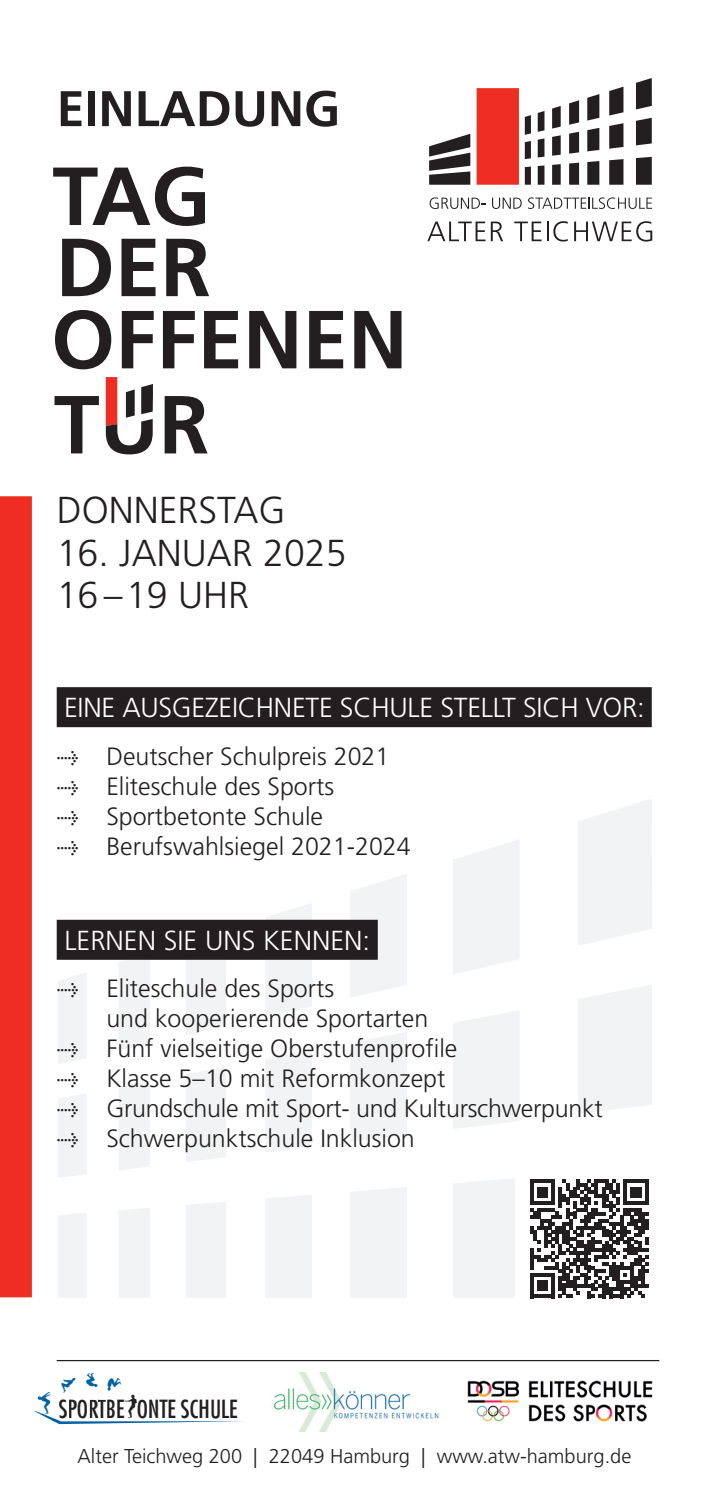
<style>
.page{position:relative;width:709px;height:1503px;background:#fff}
.page>*{position:absolute;margin:0;border:0;box-sizing:border-box;transform-origin:0 0}
.t1{font:700 50px "Frutiger LT Pro";color:#231f20}
.t2{font:300 37.5px/42.5px "Frutiger LT Pro";color:#231f20}
.t3{font:34.5px "Swifty";color:#0062a3}
.t4{font:300 27.5px "Frutiger LT Pro";letter-spacing:-.01em;color:#fff}
.t5{font:300 25px/30px "Frutiger LT Pro";color:#231f20}
.t6{font:condensed 24.25px "Futura";color:#231f20}
.t7{font:300 20px "Frutiger LT Pro";color:#231f20}
.s1{font-family:"Meta Pro";font-weight:400}
</style>
<div class="page">
<div style="left:266px;top:1050px;width:46px;height:102px;background:#f2f3f4"></div>
<div style="left:58px;top:1213px;width:28px;height:84px;background:#f2f3f4"></div>
<div style="left:58px;top:1094px;width:28px;height:83px;background:#f2f3f4"></div>
<div style="left:58px;top:973px;width:28px;height:91px;background:#f2f3f4"></div>
<div style="left:119px;top:1082px;width:31px;height:88px;background:#f2f3f4"></div>
<div style="left:119px;top:1208px;width:31px;height:89px;background:#f2f3f4"></div>
<div style="left:118px;top:959px;width:32px;height:91px;background:#f2f3f4"></div>
<div style="left:186px;top:1202px;width:40px;height:95px;background:#f2f3f4"></div>
<div style="left:186px;top:959px;width:40px;height:76px;background:#f2f3f4"></div>
<div style="left:186px;top:1067px;width:40px;height:95px;background:#f2f3f4"></div>
<svg style="left:265px;top:903px;width:47px;height:114px"></svg>
<div style="left:266px;top:1195px;width:46px;height:102px;background:#f2f3f4"></div>
<div style="left:351px;top:1032px;width:56px;height:109px;background:#f2f3f4"></div>
<svg style="left:350px;top:874px;width:57px;height:123px"></svg>
<div style="left:351px;top:1187px;width:56px;height:110px;background:#f2f3f4"></div>
<svg style="left:453px;top:1011px;width:66px;height:118px"></svg>
<svg style="left:453px;top:840px;width:66px;height:134px"></svg>
<div style="left:453px;top:1179px;width:62px;height:118px;background:#f2f3f4"></div>
<svg style="left:578px;top:799px;width:74px;height:146px"></svg>
<svg style="left:578px;top:985px;width:74px;height:128px"></svg>
<svg style="left:62px;top:238px;width:147px;height:58px"></svg>
<svg style="left:55px;top:310px;width:346px;height:59px"></svg>
<svg style="left:53px;top:167px;width:152px;height:59px"></svg>
<svg style="left:54px;top:396px;width:45px;height:57px"></svg>
<svg style="left:165px;top:396px;width:42px;height:57px"></svg>
<svg style="left:106px;top:377px;width:47px;height:77px"></svg>
<div style="left:0;top:496px;width:32px;height:801px;background:#ee2e22"></div>
<hr style="left:57px;top:1359px;width:602px;height:2px;background:#231f20">
<img style="left:467px;top:1380px;width:186px;height:42px">
<img style="left:273px;top:1372px;width:166px;height:59px">
<div style="left:476px;top:88px;width:43px;height:97px;background:#ee2e22"></div>
<svg style="left:525px;top:167px;width:6px;height:18px"></svg>
<svg style="left:525px;top:141px;width:6px;height:18px"></svg>
<svg style="left:525px;top:115px;width:6px;height:20px"></svg>
<svg style="left:537px;top:138px;width:7px;height:19px"></svg>
<svg style="left:537px;top:165px;width:7px;height:20px"></svg>
<svg style="left:537px;top:111px;width:7px;height:21px"></svg>
<svg style="left:552px;top:164px;width:8px;height:21px"></svg>
<svg style="left:552px;top:106px;width:8px;height:23px"></svg>
<svg style="left:552px;top:135px;width:8px;height:21px"></svg>
<svg style="left:569px;top:132px;width:10px;height:22px"></svg>
<svg style="left:569px;top:100px;width:10px;height:25px"></svg>
<svg style="left:569px;top:163px;width:10px;height:22px"></svg>
<svg style="left:587px;top:128px;width:12px;height:23px"></svg>
<svg style="left:587px;top:94px;width:12px;height:27px"></svg>
<svg style="left:587px;top:161px;width:12px;height:24px"></svg>
<svg style="left:609px;top:123px;width:14px;height:26px"></svg>
<svg style="left:609px;top:87px;width:14px;height:29px"></svg>
<svg style="left:609px;top:159px;width:14px;height:26px"></svg>
<svg style="left:636px;top:78px;width:16px;height:31px"></svg>
<svg style="left:636px;top:118px;width:15px;height:27px"></svg>
<svg style="left:636px;top:157px;width:15px;height:28px"></svg>
<svg style="left:429px;top:134px;width:41px;height:51px"></svg>
<svg style="left:429px;top:197px;width:56px;height:12px"></svg>
<svg style="left:492px;top:198px;width:29px;height:11px"></svg>
<svg style="left:528px;top:197px;width:124px;height:12px"></svg>
<svg style="left:427px;top:221px;width:58px;height:20px"></svg>
<svg style="left:491px;top:221px;width:12px;height:20px"></svg>
<svg style="left:514px;top:221px;width:27px;height:20px"></svg>
<hr style="left:546px;top:221px;width:2px;height:20px;background:#231f20">
<svg style="left:553px;top:221px;width:15px;height:20px"></svg>
<svg style="left:574px;top:221px;width:78px;height:20px"></svg>
<div style="left:57px;top:687px;width:594px;height:40px;background:#231f20"></div>
<div style="left:57px;top:919px;width:321px;height:40px;background:#231f20"></div>
<svg style="left:530px;top:1179px;width:119px;height:119px"></svg>
<svg style="left:34px;top:1399px;width:211px;height:24px"></svg>
<h1 class="t1" style="left:57px;top:79px;width:285px">EINLADUNG</h1>
<h2 class="t2" style="left:57px;top:489px;width:230px">DONNERSTAG</h2>
<h2 class="t2" style="left:57px;top:531px;width:291px">16. JANUAR 2025<br>16 – 19 UHR</h2>
<p class="t4" style="left:64px;top:691px;width:582px">EINE AUSGEZEICHNETE SCHULE STELLT SICH VOR:</p>
<p class="t5" style="left:57px;top:741px;width:334px"><span class="s1">→</span> Deutscher Schulpreis 2021</p>
<p class="t5" style="left:57px;top:771px;width:279px"><span class="s1">→</span> Eliteschule des Sports</p>
<p class="t5" style="left:57px;top:801px;width:268px"><span class="s1">→</span> Sportbetonte Schule</p>
<p class="t5" style="left:57px;top:831px;width:355px"><span class="s1">→</span> Berufswahlsiegel 2021-2024</p>
<p class="t4" style="left:64px;top:924px;width:307px">LERNEN SIE UNS KENNEN:</p>
<p class="t5" style="left:106px;top:973px;width:323px;text-indent:-50px"><span class="s1">→</span> Eliteschule des Sports<br>und kooperierende Sportarten</p>
<p class="t5" style="left:57px;top:1033px;width:402px"><span class="s1">→</span> Fünf vielseitige Oberstufenprofile</p>
<p class="t5" style="left:57px;top:1063px;width:390px"><span class="s1">→</span> Klasse 5–10 mit Reformkonzept</p>
<p class="t5" style="left:57px;top:1093px;width:547px"><span class="s1">→</span> Grundschule mit Sport- und Kulturschwerpunkt</p>
<p class="t5" style="left:57px;top:1123px;width:359px"><span class="s1">→</span> Schwerpunktschule Inklusion</p>
<h3 class="t3" style="left:60px;top:1370px;width:64px">MNB</h3>
<p class="t6" style="left:59px;top:1393px;width:180px">SPORTBE ONTE SCHULE</p>
<p class="t7" style="left:78px;top:1444px;width:555px">Alter Teichweg 200 | 22049 Hamburg | www.atw-hamburg.de</p>
</div>
